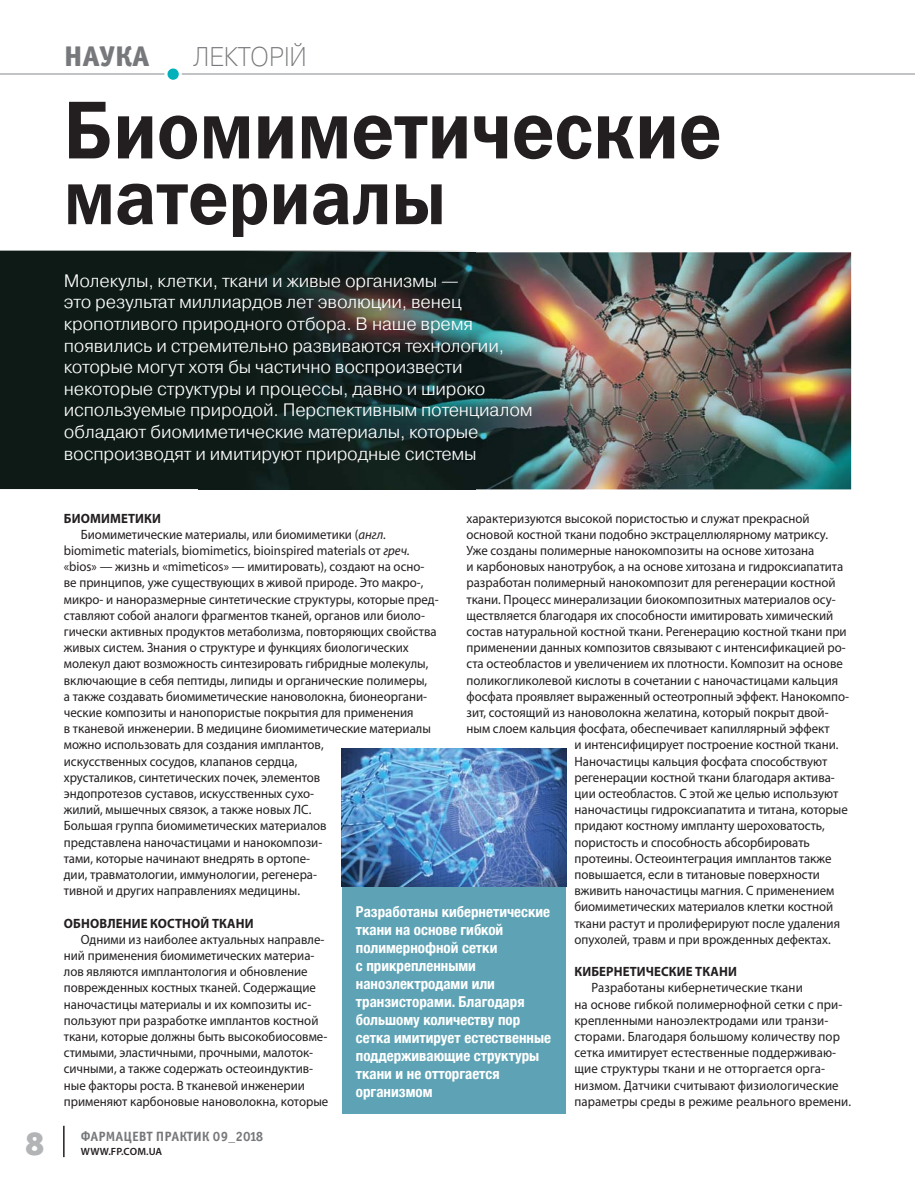
<style>
.page{position:relative;width:915px;height:1178px;background:#fff}
.page>*{position:absolute;margin:0;border:0;box-sizing:border-box;transform-origin:0 0}
.t1{font:82.5px "Franklin Gothic Demi ITC";color:#231f20;scale:.9 1}
.t2{font:78px "Franklin Gothic Demi ITC";color:#231f20;scale:.9 1}
.t3{font:33px "Officina Serif Black ITC";color:#b2b4b6}
.t4{font:28.5px "Officina Sans Extra Bold ITC";letter-spacing:.005em;color:#77787b}
.t5{font:27px "Pragmatica Light C";color:#77787b;scale:.9 1}
.t6{font:300 18px/21.6px "Pragmatica";letter-spacing:-.01em;color:#fff}
.t7{font:700 condensed 15px/18px "Helvetica Neue";color:#fff}
.t8{font:13.5px/16.2px "Myriad Pro";color:#231f20;scale:.95 1}
.t9{font:700 13.5px "Myriad Pro";letter-spacing:.01em;color:#231f20;scale:.95 1}
.t10{font:13.5px "Officina Sans Bold ITC";letter-spacing:.01em;color:#77787b}
.t11{font:600 10.5px "Myriad Pro";letter-spacing:.02em;color:#231f20}
.s1{font-style:italic}
</style>
<div class="page">
<img style="left:475px;top:252px;width:375px;height:237px">
<div style="left:0;top:251px;width:473px;height:238px;background:#0d1a16"></div>
<img style="left:198px;top:252px;width:277px;height:237px">
<hr style="left:63px;top:1126px;width:2px;height:31px;background:#231f20">
<hr style="left:0;top:73px;width:914px;height:2px;background:#afb1b4">
<svg style="left:166px;top:67px;width:14px;height:14px"></svg>
<div style="left:164px;top:65px;width:18px;height:18px;border:3px solid #fff;border-radius:50%"></div>
<div style="left:342px;top:884px;width:223px;height:230px;background:#5da3b5"></div>
<img style="left:341px;top:748px;width:225px;height:138px">
<h3 class="t4" style="left:64px;top:46px;width:86px">НАУКА</h3>
<h3 class="t5" style="left:193px;top:46px;width:127px">ЛЕКТОРІЙ</h3>
<h1 class="t1" style="left:64px;top:100px;width:732px">Биомиметические</h1>
<h2 class="t2" style="left:64px;top:169px;width:426px">материалы</h2>
<p class="t6" style="left:64px;top:272px;width:470px">Молекулы, клетки, ткани и живые организмы —<br>это результат миллиардов лет эволюции, венец кропотливого природного отбора. В наше время появились и стремительно развиваются технологии, которые могут хотя бы частично воспроизвести некоторые структуры и процессы, давно и широко используемые природой. Перспективным потенциалом обладают биомиметические материалы, которые воспроизводят и имитируют природные системы</p>
<p class="t9" style="left:64px;top:513px;width:103px">БИОМИМЕТИКИ</p>
<p class="t8" style="left:81px;top:527px;width:323px">Биомиметические материалы, или биомиметики (<span class="s1">англ.</span></p>
<p class="t8" style="left:64px;top:544px;width:365px">biomimetic materials, biomimetics, bioinspired materials от <span class="s1">греч.</span></p>
<p class="t8" style="left:64px;top:560px;width:381px">«bios» — жизнь и «mimeticos» — имитировать), создают на осно-</p>
<p class="t8" style="left:64px;top:576px;width:380px">ве принципов, уже существующих в живой природе. Это макро-,</p>
<p class="t8" style="left:64px;top:592px;width:396px">микро- и наноразмерные синтетические структуры, которые пред-</p>
<p class="t8" style="left:64px;top:608px;width:381px">ставляют собой аналоги фрагментов тканей, органов или биоло-</p>
<p class="t8" style="left:64px;top:625px;width:394px">гически активных продуктов метаболизма, повторяющих свойства</p>
<p class="t8" style="left:64px;top:641px;width:364px">живых систем. Знания о структуре и функциях биологических</p>
<p class="t8" style="left:64px;top:657px;width:385px">молекул дают возможность синтезировать гибридные молекулы,</p>
<p class="t8" style="left:64px;top:673px;width:384px">включающие в себя пептиды, липиды и органические полимеры,</p>
<p class="t8" style="left:64px;top:689px;width:384px">а также создавать биомиметические нановолокна, бионеоргани-</p>
<p class="t8" style="left:64px;top:706px;width:369px">ческие композиты и нанопористые покрытия для применения</p>
<p class="t8" style="left:64px;top:722px;width:388px">в тканевой инженерии. В медицине биомиметические материалы</p>
<p class="t8" style="left:64px;top:738px;width:275px">можно использовать для создания имплантов,</p>
<p class="t8" style="left:64px;top:754px;width:247px">искусственных сосудов, клапанов сердца,</p>
<p class="t8" style="left:64px;top:770px;width:271px">хрусталиков, синтетических почек, элементов</p>
<p class="t8" style="left:64px;top:787px;width:265px">эндопротезов суставов, искусственных сухо-</p>
<p class="t8" style="left:64px;top:803px;width:262px">жилий, мышечных связок, а также новых ЛС.</p>
<p class="t8" style="left:64px;top:819px;width:278px">Большая группа биомиметических материалов</p>
<p class="t8" style="left:64px;top:835px;width:273px">представлена наночастицами и нанокомпози-</p>
<p class="t8" style="left:64px;top:851px;width:261px">тами, которые начинают внедрять в ортопе-</p>
<p class="t8" style="left:64px;top:868px;width:268px">дии, травматологии, иммунологии, регенера-</p>
<p class="t8" style="left:64px;top:884px;width:250px">тивной и других направлениях медицины.</p>
<p class="t9" style="left:64px;top:918px;width:201px">ОБНОВЛЕНИЕ КОСТНОЙ ТКАНИ</p>
<p class="t8" style="left:64px;top:932px;width:280px;text-indent:17px">Одними из наиболее актуальных направле&shy;ний применения биомиметических материа&shy;лов являются имплантология и обновление поврежденных костных тканей. Содержащие наночастицы материалы и их композиты ис&shy;пользуют при разработке имплантов костной ткани, которые должны быть высокобиосовме&shy;стимыми, эластичными, прочными, малоток&shy;сичными, а также содержать остеоиндуктив&shy;ные факторы роста. В тканевой инженерии применяют карбоновые нановолокна, которые</p>
<p class="t8" style="left:466px;top:511px;width:362px">характеризуются высокой пористостью и служат прекрасной</p>
<p class="t8" style="left:466px;top:527px;width:382px">основой костной ткани подобно экстрацеллюлярному матриксу.</p>
<p class="t8" style="left:466px;top:544px;width:367px">Уже созданы полимерные нанокомпозиты на основе хитозана</p>
<p class="t8" style="left:466px;top:560px;width:398px">и карбоновых нанотрубок, а на основе хитозана и гидроксиапатита</p>
<p class="t8" style="left:466px;top:576px;width:390px">разработан полимерный нанокомпозит для регенерации костной</p>
<p class="t8" style="left:466px;top:592px;width:390px">ткани. Процесс минерализации биокомпозитных материалов осу-</p>
<p class="t8" style="left:466px;top:608px;width:387px">ществляется благодаря их способности имитировать химический</p>
<p class="t8" style="left:466px;top:625px;width:401px">состав натуральной костной ткани. Регенерацию костной ткани при</p>
<p class="t8" style="left:466px;top:641px;width:400px">применении данных композитов связывают с интенсификацией ро-</p>
<p class="t8" style="left:466px;top:657px;width:397px">ста остеобластов и увеличением их плотности. Композит на основе</p>
<p class="t8" style="left:466px;top:673px;width:392px">поликогликолевой кислоты в сочетании с наночастицами кальция</p>
<p class="t8" style="left:466px;top:689px;width:404px">фосфата проявляет выраженный остеотропный эффект. Нанокомпо-</p>
<p class="t8" style="left:466px;top:706px;width:382px">зит, состоящий из нановолокна желатина, который покрыт двой-</p>
<p class="t8" style="left:466px;top:722px;width:384px">ным слоем кальция фосфата, обеспечивает капиллярный эффект</p>
<p class="t8" style="left:574px;top:738px;width:279px">и интенсифицирует построение костной ткани.</p>
<p class="t8" style="left:574px;top:754px;width:267px">Наночастицы кальция фосфата способствуют</p>
<p class="t8" style="left:574px;top:770px;width:275px">регенерации костной ткани благодаря актива-</p>
<p class="t8" style="left:574px;top:787px;width:279px">ции остеобластов. С этой же целью используют</p>
<p class="t8" style="left:574px;top:803px;width:289px">наночастицы гидроксиапатита и титана, которые</p>
<p class="t8" style="left:574px;top:819px;width:265px">придают костному импланту шероховатость,</p>
<p class="t8" style="left:574px;top:835px;width:249px">пористость и способность абсорбировать</p>
<p class="t8" style="left:574px;top:851px;width:272px">протеины. Остеоинтеграция имплантов также</p>
<p class="t8" style="left:574px;top:868px;width:260px">повышается, если в титановые поверхности</p>
<p class="t8" style="left:574px;top:884px;width:275px">вживить наночастицы магния. С применением</p>
<p class="t8" style="left:574px;top:900px;width:274px">биомиметических материалов клетки костной</p>
<p class="t8" style="left:574px;top:916px;width:281px">ткани растут и пролиферируют после удаления</p>
<p class="t8" style="left:574px;top:932px;width:271px">опухолей, травм и при врожденных дефектах.</p>
<p class="t9" style="left:574px;top:966px;width:172px">КИБЕРНЕТИЧЕСКИЕ ТКАНИ</p>
<p class="t8" style="left:574px;top:981px;width:293px;text-indent:17px">Разработаны кибернетические ткани<br>на основе гибкой полимернофной сетки с при&shy;крепленными наноэлектродами или транзи&shy;сторами. Благодаря большому количеству пор сетка имитирует естественные поддерживаю&shy;щие структуры ткани и не отторгается орга&shy;низмом. Датчики считывают физиологические параметры среды в режиме реального времени.</p>
<p class="t7" style="left:356px;top:902px;width:197px">Разработаны кибернетические ткани на основе гибкой полимернофной сетки<br>с прикрепленными наноэлектродами или транзисторами. Благодаря большому количеству пор сетка имитирует естественные поддерживающие структуры ткани и не отторгается организмом</p>
<h3 class="t3" style="left:25px;top:1131px;width:20px">8</h3>
<p class="t10" style="left:81px;top:1131px;width:184px">ФАРМАЦЕВТ ПРАКТИК 09_2018</p>
<p class="t11" style="left:81px;top:1147px;width:83px">WWW.FP.COM.UA</p>
</div>
